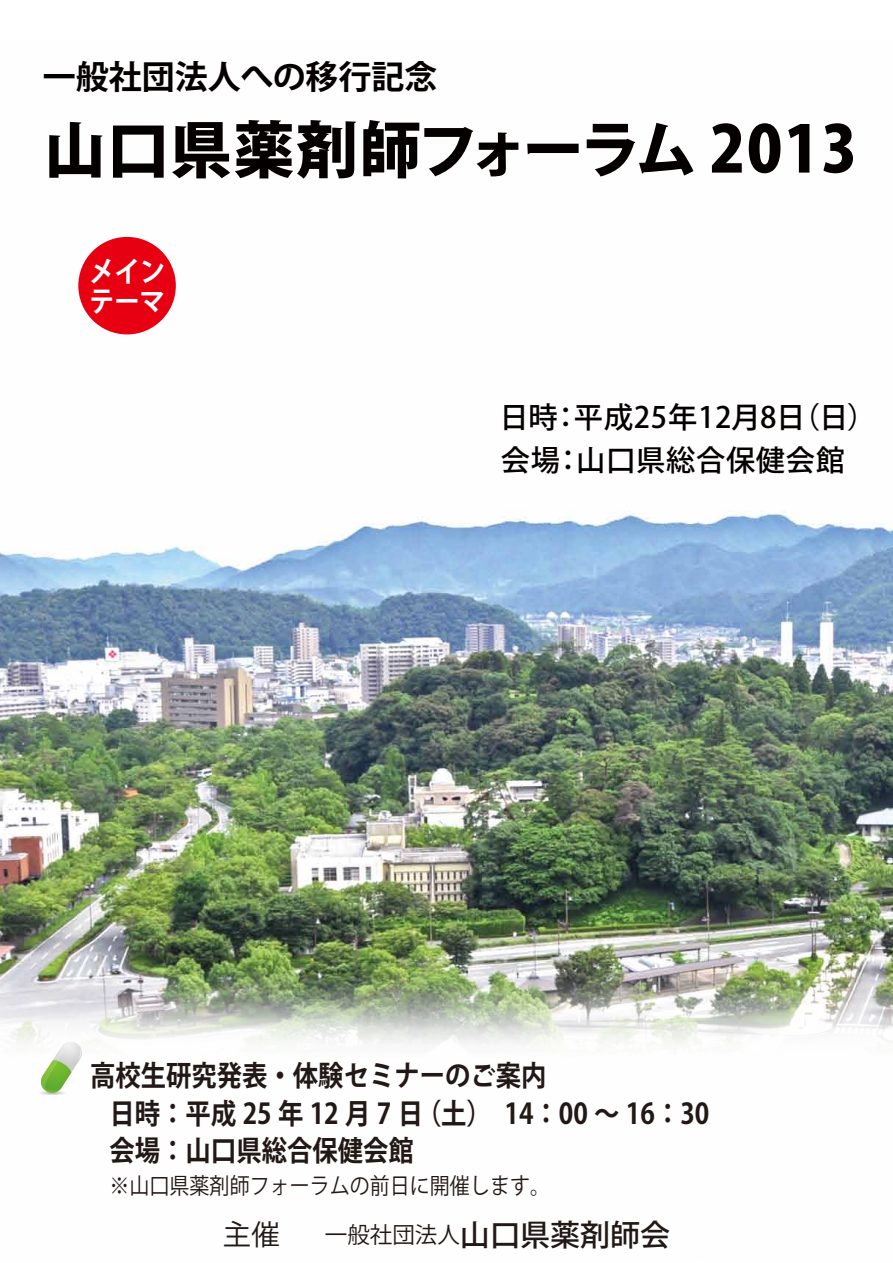
<style>
.page{position:relative;width:893px;height:1263px;background:#fff}
.page>*{position:absolute;margin:0;border:0;box-sizing:border-box;transform-origin:0 0}
.t1{font:800 61.5px "Koz Go Pro";letter-spacing:-.015em;color:#040000}
.t2{font:700 33px "Koz Go Pro";color:#040000}
.t3{font:500 30px "Koz Go Pro";color:#221815}
.t4{font:500 29.25px/42.8px "Koz Go Pro";letter-spacing:.025em;color:#040000}
.t5{font:700 28.5px/37.5px "Koz Go Pro";color:#221815;scale:.89 1}
.t6{font:700 28.5px/30px "Koz Go Pro";color:#fff;scale:.89 1}
.t7{font:28.5px "Koz Go Pro";color:#221815}
.t8{font:22.5px "Koz Go Pro";color:#221815;scale:.89 1}
.s1{font-size:63.9px}
.s2{font-weight:400;font-size:22.5px}
</style>
<div class="page">
<img style="left:0;top:236px;width:893px;height:718px">
<img style="left:0;top:954px;width:893px;height:141px">
<hr style="left:38px;top:1091px;width:28px;height:4px;background:#fefefe;border-radius:50%">
<hr style="left:39px;top:1091px;width:26px;height:4px;background:#fafafa;border-radius:50%">
<svg style="left:40px;top:1091px;width:25px;height:4px"></svg>
<svg style="left:41px;top:1042px;width:43px;height:52px"></svg>
<div style="left:78px;top:237px;width:98px;height:97px;background:#e60012;border-radius:50%"></div>
<p class="t2" style="left:43px;top:55px;width:396px">一般社団法人への移行記念</p>
<h1 class="t1" style="left:44px;top:110px;width:814px">山口県薬剤師フォーラム <span class="s1">2013</span></h1>
<p class="t6" style="left:89px;top:258px;width:87px">メインテーマ</p>
<p class="t4" style="left:500px;top:397px;width:378px">日時：平成25年12月8日（日）会場：山口県総合保健会館</p>
<p class="t5" style="left:110px;top:1059px;width:675px;text-indent:-20px">高校生研究発表・体験セミナーのご案内<br>日時：平成 25 年 12 月 7 日（土）　14：00 ～ 16：30会場：山口県総合保健会館</p>
<p class="t8" style="left:110px;top:1171px;width:497px">※山口県薬剤師フォーラムの前日に開催します。</p>
<p class="t7" style="left:223px;top:1216px;width:59px">主催</p>
<p class="t3" style="left:325px;top:1215px;width:346px"><span class="s2">一般社団法人</span>山口県薬剤師会</p>
</div>
